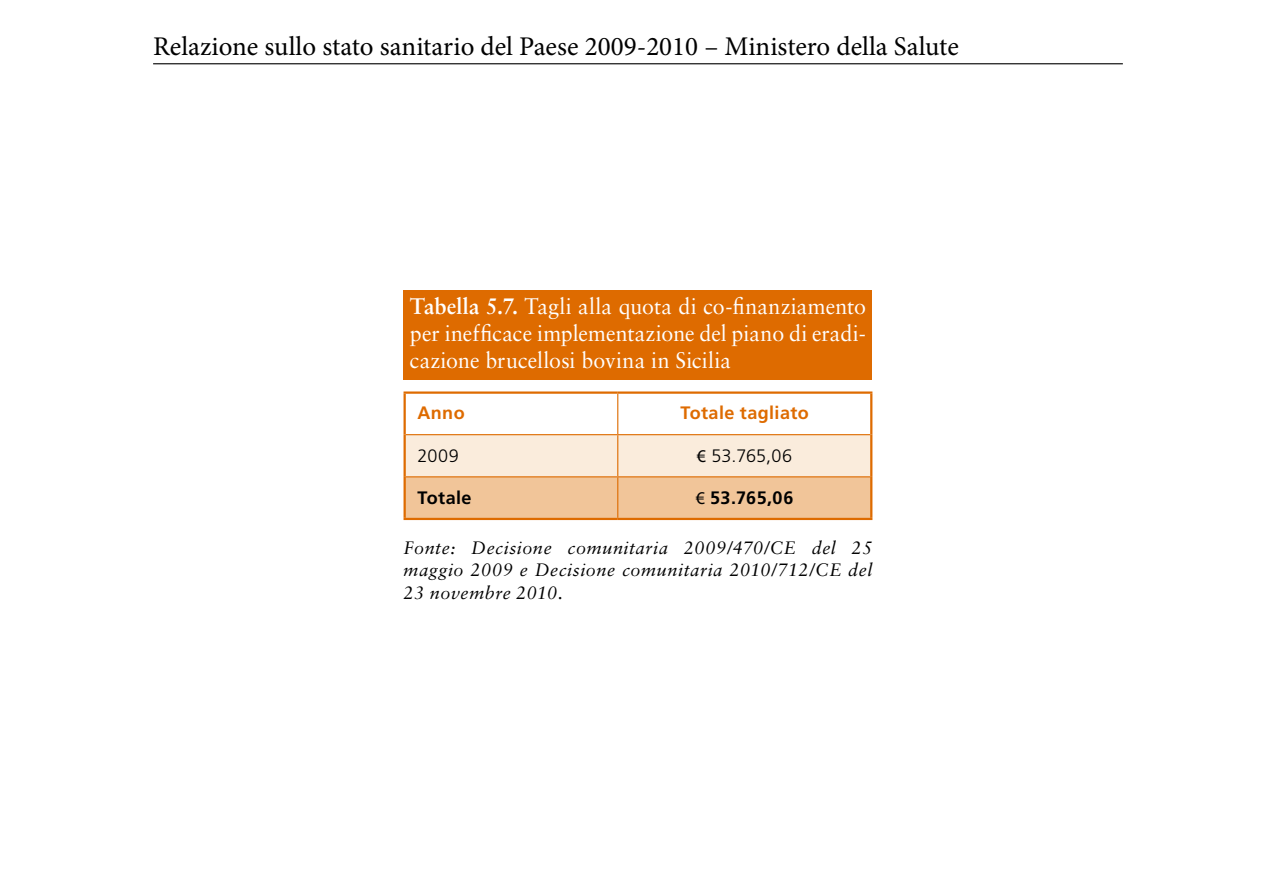
<style>
.page{position:relative;width:1276px;height:893px;background:#fff}
.page>*{position:absolute;margin:0;border:0;box-sizing:border-box;transform-origin:0 0}
.t1{font:27px "Minion Pro";color:#000}
.t2{font:22.5px/27px "Sabon LT Std";letter-spacing:.005em;color:#fff;text-align:justify;scale:.95 1}
.t3{font:italic 18px/22.5px "Sabon LT Std";letter-spacing:.035em;color:#000;text-align:justify}
.t4{font:700 18px "Frutiger";letter-spacing:.02em;color:#de6b00}
.t5{font:700 18px "Frutiger";letter-spacing:.02em;color:#000}
.t6{font:300 18px "Frutiger";letter-spacing:.005em;color:#000}
.s1{font-weight:700}
.s2{font-family:"Myriad Pro";font-weight:400}
</style>
<div class="page">
<hr style="left:153px;top:63px;width:970px;height:1px;background:#000">
<div style="left:403px;top:290px;width:469px;height:90px;background:#de6b00"></div>
<svg style="left:406px;top:435px;width:464px;height:83px;background:#f5d7b8"></svg>
<hr style="left:403px;top:391px;width:215px;height:3px;background:#de6b00">
<hr style="left:403px;top:394px;width:3px;height:41px;background:#de6b00">
<hr style="left:618px;top:391px;width:254px;height:3px;background:#de6b00">
<hr style="left:870px;top:394px;width:2px;height:41px;background:#de6b00">
<hr style="left:403px;top:435px;width:3px;height:42px;background:#de6b00">
<hr style="left:870px;top:435px;width:2px;height:42px;background:#de6b00">
<hr style="left:403px;top:477px;width:3px;height:41px;background:#de6b00">
<hr style="left:870px;top:477px;width:2px;height:41px;background:#de6b00">
<hr style="left:403px;top:518px;width:215px;height:2px;background:#de6b00">
<hr style="left:618px;top:518px;width:254px;height:2px;background:#de6b00">
<hr style="left:617px;top:394px;width:1px;height:40px;background:#de6b00">
<hr style="left:406px;top:434px;width:212px;height:1px;background:#de6b00">
<hr style="left:618px;top:434px;width:252px;height:1px;background:#de6b00">
<hr style="left:617px;top:435px;width:1px;height:41px;background:#de6b00">
<hr style="left:406px;top:476px;width:212px;height:1px;background:#de6b00">
<hr style="left:618px;top:476px;width:252px;height:1px;background:#de6b00">
<hr style="left:617px;top:477px;width:1px;height:41px;background:#de6b00">
<p class="t1" style="left:153px;top:28px;width:807px">Relazione sullo stato sanitario del Paese 2009-2010 – Ministero della Salute</p>
<p class="t2" style="left:410px;top:292px;width:482px"><span class="s1">Tabella 5.7.</span> Tagli alla quota di co-finanziamento per inefficace implementazione del piano di eradi&shy;cazione brucellosi bovina in Sicilia</p>
<p class="t4" style="left:417px;top:403px;width:49px">Anno</p>
<p class="t4" style="left:680px;top:403px;width:130px">Totale tagliato</p>
<p class="t6" style="left:417px;top:445px;width:43px">2009</p>
<p class="t6" style="left:697px;top:445px;width:97px"><span class="s2">€</span> 53.765,06</p>
<p class="t5" style="left:417px;top:487px;width:56px">Totale</p>
<p class="t5" style="left:695px;top:487px;width:99px"><span class="s2">€</span> 53.765,06</p>
<p class="t3" style="left:403px;top:536px;width:470px">Fonte: Decisione comunitaria 2009/470/CE del 25 maggio 2009 e Decisione comunitaria 2010/712/CE del 23 novembre 2010.</p>
</div>
